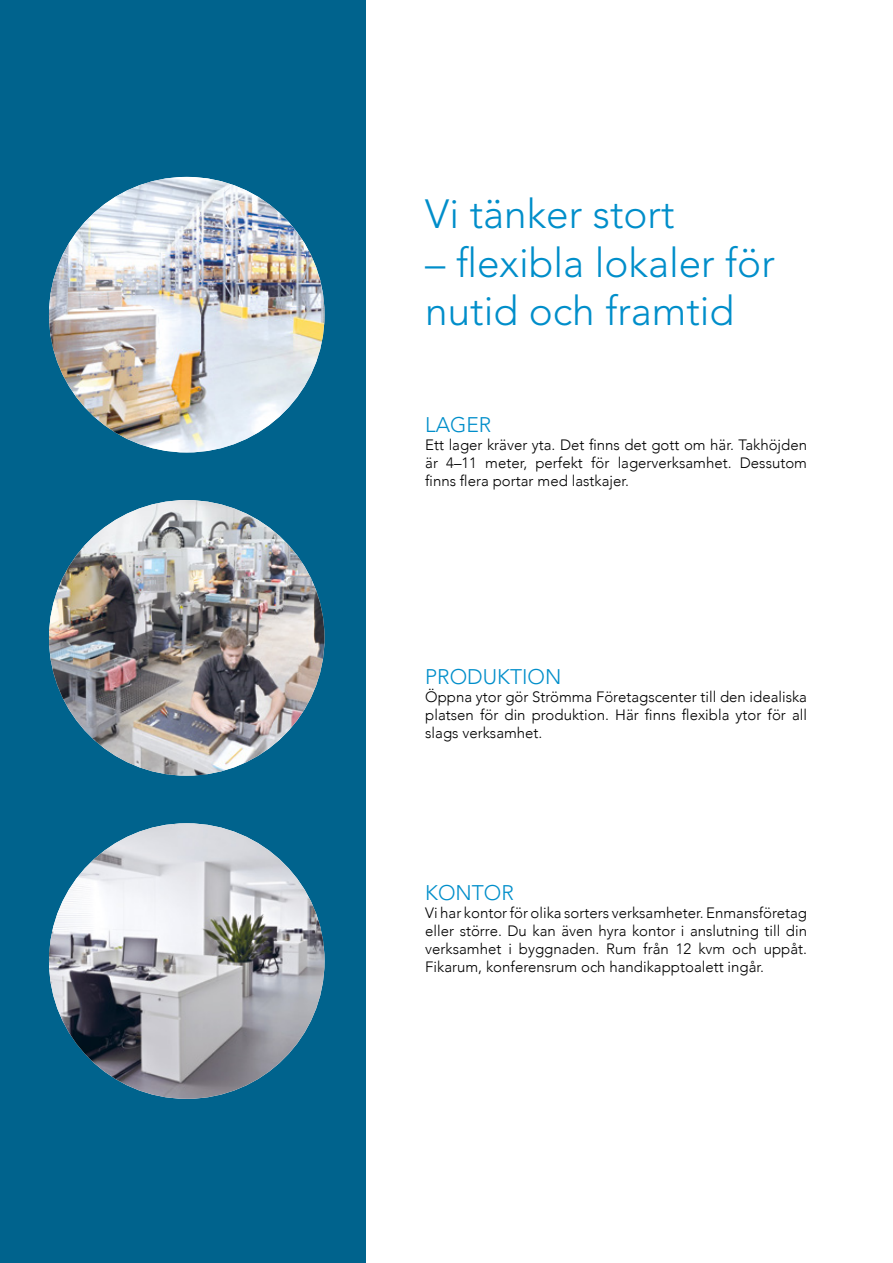
<style>
.page{position:relative;width:893px;height:1263px;background:#fff}
.page>*{position:absolute;margin:0;border:0;box-sizing:border-box;transform-origin:0 0}
.t1{font:300 40.5px/48.6px "Avenir LT Std";color:#008eca}
.t2{font:300 21px "Avenir LT Std";color:#008eca}
.t3{font:300 15px/18px "Avenir";color:#000;text-align:justify}
</style>
<div class="page">
<div style="left:0;top:0;width:365px;height:1263px;background:#00638d"></div>
<img style="left:49px;top:177px;width:275px;height:275px;border-radius:138px">
<img style="left:49px;top:500px;width:275px;height:276px;border-radius:138px">
<img style="left:49px;top:823px;width:275px;height:276px;border-radius:138px">
<h1 class="t1" style="left:425px;top:190px;width:251px">Vi tänker stort</h1>
<h1 class="t1" style="left:425px;top:239px;width:351px">– flexibla lokaler för nutid och framtid</h1>
<h2 class="t2" style="left:425px;top:412px;width:68px">LAGER</h2>
<p class="t3" style="left:425px;top:436px;width:383px">Ett lager kräver yta. Det finns det gott om här. Takhöjden är 4–11 meter, perfekt för lagerverksamhet. Dessutom finns flera portar med lastkajer.</p>
<h2 class="t2" style="left:425px;top:664px;width:138px">PRODUKTION</h2>
<p class="t3" style="left:425px;top:688px;width:383px">Öppna ytor gör Strömma Företagscenter till den idealiska platsen för din produktion. Här finns flexibla ytor för all slags verksamhet.</p>
<h2 class="t2" style="left:425px;top:880px;width:90px">KONTOR</h2>
<p class="t3" style="left:425px;top:904px;width:383px">Vi har kontor för olika sorters verksamheter. Enmansföretag eller större. Du kan även hyra kontor i anslutning till din verksamhet i byggnaden. Rum från 12 kvm och uppåt.<br>Fikarum, konferensrum och handikapptoalett ingår.</p>
</div>
